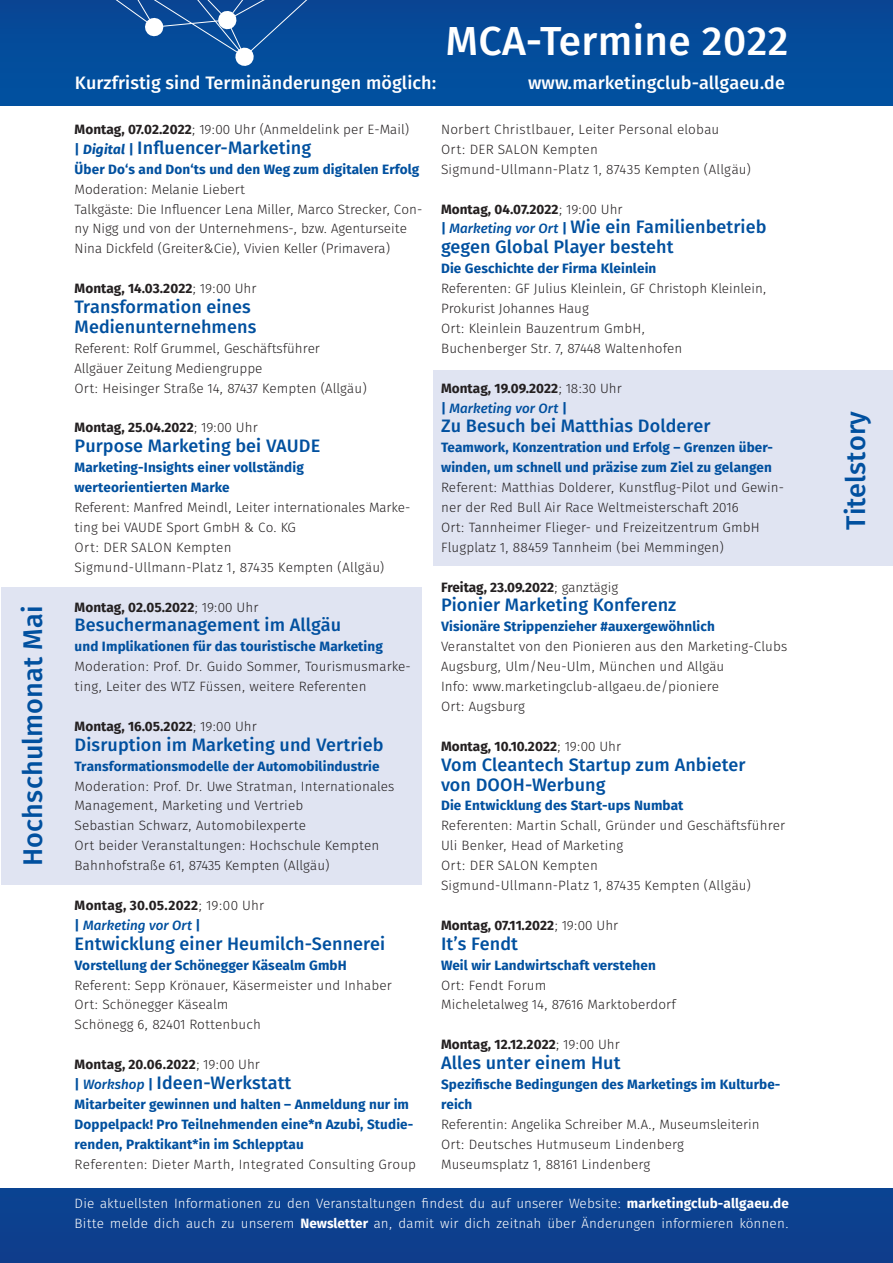
<style>
.page{position:relative;width:893px;height:1263px;background:#fff}
.page>*{position:absolute;margin:0;border:0;box-sizing:border-box;transform-origin:0 0}
.t1{font:40.5px "Fira Sans OT Medium";letter-spacing:.01em;color:#fff}
.t2{font:27px "Fira Sans OT Medium";letter-spacing:.005em;color:#01509f}
.t3{font:18px/20px "Fira Sans OT Medium";letter-spacing:.005em;color:#01509f}
.t4{font:18px "Fira Sans OT Medium";letter-spacing:.005em;color:#fff}
.t5{font:13.5px/20px "Fira Sans OT Light";letter-spacing:.01em;color:#231f20}
.t6{font:700 13.5px/20px "Fira Sans OT";letter-spacing:.01em;color:#01509f}
.t7{font:700 13.5px "Fira Sans OT";letter-spacing:.005em;color:#231f20}
.t8{font:13.5px/20px "Fira Sans OT Light";letter-spacing:.01em;color:#fff}
.t9{font:italic 13.5px "Fira Sans OT Medium";color:#01509f}
.s1{font-family:"Fira Sans OT";font-weight:700}
.s2{font-family:"Fira Sans OT";font-weight:700;font-size:13.5px}
.s3{font-family:"Fira Sans OT";font-weight:700;font-style:italic;font-size:13.5px}
.s4{font-family:"Fira Sans OT Light";font-weight:400}
.s5{font-family:"Fira Sans OT";font-weight:700;font-style:normal}
.s6{font-style:italic;font-size:13.5px}
</style>
<div class="page">
<div style="left:0;top:0;width:893px;height:105px;background:#024e9d"></div>
<div style="left:0;top:1188px;width:893px;height:75px;background:#0d408f"></div>
<svg style="left:0;top:0;width:372px;height:66px"></svg>
<div style="left:434px;top:370px;width:459px;height:196px;background:#e0e4f2"></div>
<div style="left:1px;top:587px;width:421px;height:297px;background:#e0e4f2"></div>
<h2 class="t2" style="left:14px;top:866px;width:262px;rotate:-90deg">Hochschulmonat Mai</h2>
<h1 class="t1" style="left:446px;top:13px;width:344px">MCA-Termine 2022</h1>
<h3 class="t4" style="left:75px;top:70px;width:363px">Kurzfristig sind Terminänderungen möglich:</h3>
<h3 class="t4" style="left:528px;top:70px;width:258px">www.marketingclub-allgaeu.de</h3>
<p class="t5" style="left:75px;top:120px;width:336px"><span class="s1">Montag, 07.02.2022</span>; 19:00 Uhr (Anmeldelink per E-Mail)</p>
<h3 class="t3" style="left:75px;top:139px;width:238px"><span class="s2">|</span> <span class="s3">Digital</span> <span class="s2">|</span> Influencer-Marketing</h3>
<p class="t6" style="left:75px;top:160px;width:346px">Über Do‘s and Don‘ts und den Weg zum digitalen Erfolg</p>
<p class="t5" style="left:75px;top:180px;width:349px">Moderation: Melanie Liebert<br>Talkgäste: Die Influencer Lena Miller, Marco Strecker, Con&shy;ny Nigg und von der Unternehmens-, bzw. Agenturseite Nina Dickfeld (Greiter&amp;Cie), Vivien Keller (Primavera)</p>
<p class="t7" style="left:75px;top:279px;width:183px">Montag, 14.03.2022<span class="s4">; 19:00 Uhr</span></p>
<h3 class="t3" style="left:75px;top:298px;width:183px">Transformation eines<br>Medienunternehmens</h3>
<p class="t5" style="left:75px;top:339px;width:294px">Referent: Rolf Grummel, Geschäftsführer<br>Allgäuer Zeitung Mediengruppe<br>Ort: Heisinger Straße 14, 87437 Kempten (Allgäu)</p>
<p class="t7" style="left:75px;top:418px;width:185px">Montag, 25.04.2022<span class="s4">; 19:00 Uhr</span></p>
<h3 class="t3" style="left:75px;top:437px;width:247px">Purpose Marketing bei VAUDE</h3>
<p class="t6" style="left:75px;top:458px;width:231px">Marketing-Insights einer vollständig werteorientierten Marke</p>
<p class="t5" style="left:75px;top:498px;width:337px">Referent: Manfred Meindl, Leiter internationales Marke&shy;ting bei VAUDE Sport GmbH &amp; Co. KG<br>Ort: DER SALON Kempten<br>Sigmund-Ullmann-Platz 1, 87435 Kempten (Allgäu)</p>
<p class="t7" style="left:75px;top:597px;width:185px">Montag, 02.05.2022<span class="s4">; 19:00 Uhr</span></p>
<h3 class="t3" style="left:75px;top:616px;width:268px">Besuchermanagement im Allgäu</h3>
<p class="t6" style="left:75px;top:638px;width:310px">und Implikationen für das touristische Marketing</p>
<p class="t5" style="left:75px;top:657px;width:338px">Moderation: Prof. Dr. Guido Sommer, Tourismusmarke&shy;ting, Leiter des WTZ Füssen, weitere Referenten</p>
<p class="t7" style="left:75px;top:717px;width:184px">Montag, 16.05.2022<span class="s4">; 19:00 Uhr</span></p>
<h3 class="t3" style="left:75px;top:736px;width:310px">Disruption im Marketing und Vertrieb</h3>
<p class="t6" style="left:75px;top:757px;width:306px">Transformationsmodelle der Automobilindustrie</p>
<p class="t5" style="left:75px;top:777px;width:321px">Moderation: Prof. Dr. Uwe Stratman, Internationales Management, Marketing und Vertrieb<br>Sebastian Schwarz, Automobilexperte<br>Ort beider Veranstaltungen: Hochschule Kempten Bahnhofstraße 61, 87435 Kempten (Allgäu)</p>
<p class="t7" style="left:75px;top:896px;width:191px">Montag, 30.05.2022<span class="s4">; 19:00 Uhr</span></p>
<p class="t9" style="left:75px;top:916px;width:128px"><span class="s5">|</span> Marketing vor Ort <span class="s5">|</span></p>
<h3 class="t3" style="left:75px;top:935px;width:312px">Entwicklung einer Heumilch-Sennerei</h3>
<p class="t6" style="left:75px;top:956px;width:274px">Vorstellung der Schönegger Käsealm GmbH</p>
<p class="t5" style="left:75px;top:976px;width:319px">Referent: Sepp Krönauer, Käsermeister und Inhaber<br>Ort: Schönegger Käsealm<br>Schönegg 6, 82401 Rottenbuch</p>
<p class="t7" style="left:75px;top:1055px;width:187px">Montag, 20.06.2022<span class="s4">; 19:00 Uhr</span></p>
<h3 class="t3" style="left:75px;top:1074px;width:218px"><span class="s2">|</span> <span class="s6">Workshop</span> <span class="s2">|</span> Ideen-Werkstatt</h3>
<p class="t6" style="left:75px;top:1095px;width:340px">Mitarbeiter gewinnen und halten – Anmeldung nur im<br>Doppelpack! Pro Teilnehmenden eine*n Azubi, Studie&shy;renden, Praktikant*in im Schlepptau</p>
<p class="t5" style="left:75px;top:1155px;width:343px">Referenten: Dieter Marth, Integrated Consulting Group</p>
<p class="t5" style="left:441px;top:120px;width:311px">Norbert Christlbauer, Leiter Personal elobau<br>Ort: DER SALON Kempten<br>Sigmund-Ullmann-Platz 1, 87435 Kempten (Allgäu)</p>
<p class="t7" style="left:441px;top:199px;width:183px">Montag, 04.07.2022<span class="s4">; 19:00 Uhr</span></p>
<h3 class="t3" style="left:441px;top:218px;width:327px"><span class="s2">|</span> <span class="s6">Marketing vor Ort</span> <span class="s2">|</span> Wie ein Familienbetrieb gegen Global Player besteht</h3>
<p class="t6" style="left:441px;top:260px;width:217px">Die Geschichte der Firma Kleinlein</p>
<p class="t5" style="left:441px;top:279px;width:327px">Referenten: GF Julius Kleinlein, GF Christoph Kleinlein, Prokurist Johannes Haug<br>Ort: Kleinlein Bauzentrum GmbH,<br>Buchenberger Str. 7, 87448 Waltenhofen</p>
<p class="t7" style="left:441px;top:378px;width:182px">Montag, 19.09.2022<span class="s4">; 18:30 Uhr</span></p>
<p class="t9" style="left:441px;top:398px;width:128px"><span class="s5">|</span> Marketing vor Ort <span class="s5">|</span></p>
<h3 class="t3" style="left:441px;top:417px;width:271px">Zu Besuch bei Matthias Dolderer</h3>
<p class="t6" style="left:441px;top:439px;width:333px">Teamwork, Konzentration und Erfolg – Grenzen über&shy;winden, um schnell und präzise zum Ziel zu gelangen</p>
<p class="t5" style="left:441px;top:478px;width:344px">Referent: Matthias Dolderer, Kunstflug-Pilot und Gewin&shy;ner der Red Bull Air Race Weltmeisterschaft 2016<br>Ort: Tannheimer Flieger- und Freizeitzentrum GmbH Flugplatz 1, 88459 Tannheim (bei Memmingen)</p>
<p class="t7" style="left:441px;top:577px;width:179px">Freitag, 23.09.2022<span class="s4">; ganztägig</span></p>
<h3 class="t3" style="left:441px;top:596px;width:237px">Pionier Marketing Konferenz</h3>
<p class="t6" style="left:441px;top:618px;width:275px">Visionäre Strippenzieher #auxergewöhnlich</p>
<p class="t5" style="left:441px;top:638px;width:348px">Veranstaltet von den Pionieren aus den Marketing-Clubs Augsburg, Ulm/Neu-Ulm, München und Allgäu<br>Info: www.marketingclub-allgaeu.de/pioniere<br>Ort: Augsburg</p>
<p class="t7" style="left:441px;top:737px;width:182px">Montag, 10.10.2022<span class="s4">; 19:00 Uhr</span></p>
<h3 class="t3" style="left:441px;top:756px;width:306px">Vom Cleantech Startup zum Anbieter von DOOH-Werbung</h3>
<p class="t6" style="left:441px;top:797px;width:244px">Die Entwicklung des Start-ups Numbat</p>
<p class="t5" style="left:441px;top:817px;width:345px">Referenten: Martin Schall, Gründer und Geschäftsführer Uli Benker, Head of Marketing<br>Ort: DER SALON Kempten<br>Sigmund-Ullmann-Platz 1, 87435 Kempten (Allgäu)</p>
<p class="t7" style="left:441px;top:916px;width:179px">Montag, 07.11.2022<span class="s4">; 19:00 Uhr</span></p>
<h3 class="t3" style="left:441px;top:935px;width:78px">It’s Fendt</h3>
<p class="t6" style="left:441px;top:956px;width:216px">Weil wir Landwirtschaft verstehen</p>
<p class="t5" style="left:441px;top:976px;width:236px">Ort: Fendt Forum<br>Micheletalweg 14, 87616 Marktoberdorf</p>
<p class="t7" style="left:441px;top:1035px;width:180px">Montag, 12.12.2022<span class="s4">; 19:00 Uhr</span></p>
<h3 class="t3" style="left:441px;top:1054px;width:181px">Alles unter einem Hut</h3>
<p class="t6" style="left:441px;top:1075px;width:341px">Spezifische Bedingungen des Marketings im Kulturbe&shy;reich</p>
<p class="t5" style="left:441px;top:1115px;width:320px">Referentin: Angelika Schreiber M.A., Museumsleiterin<br>Ort: Deutsches Hutmuseum Lindenberg<br>Museumsplatz 1, 88161 Lindenberg</p>
<p class="t8" style="left:75px;top:1195px;width:716px">Die aktuellsten Informationen zu den Veranstaltungen findest du auf unserer Website: <span class="s1">marketingclub-allgaeu.de<br></span>Bitte melde dich auch zu unserem <span class="s1">Newsletter</span> an, damit wir dich zeitnah über Änderungen informieren können.</p>
<h2 class="t2" style="left:837px;top:530px;width:120px;rotate:-90deg">Titelstory</h2>
</div>
